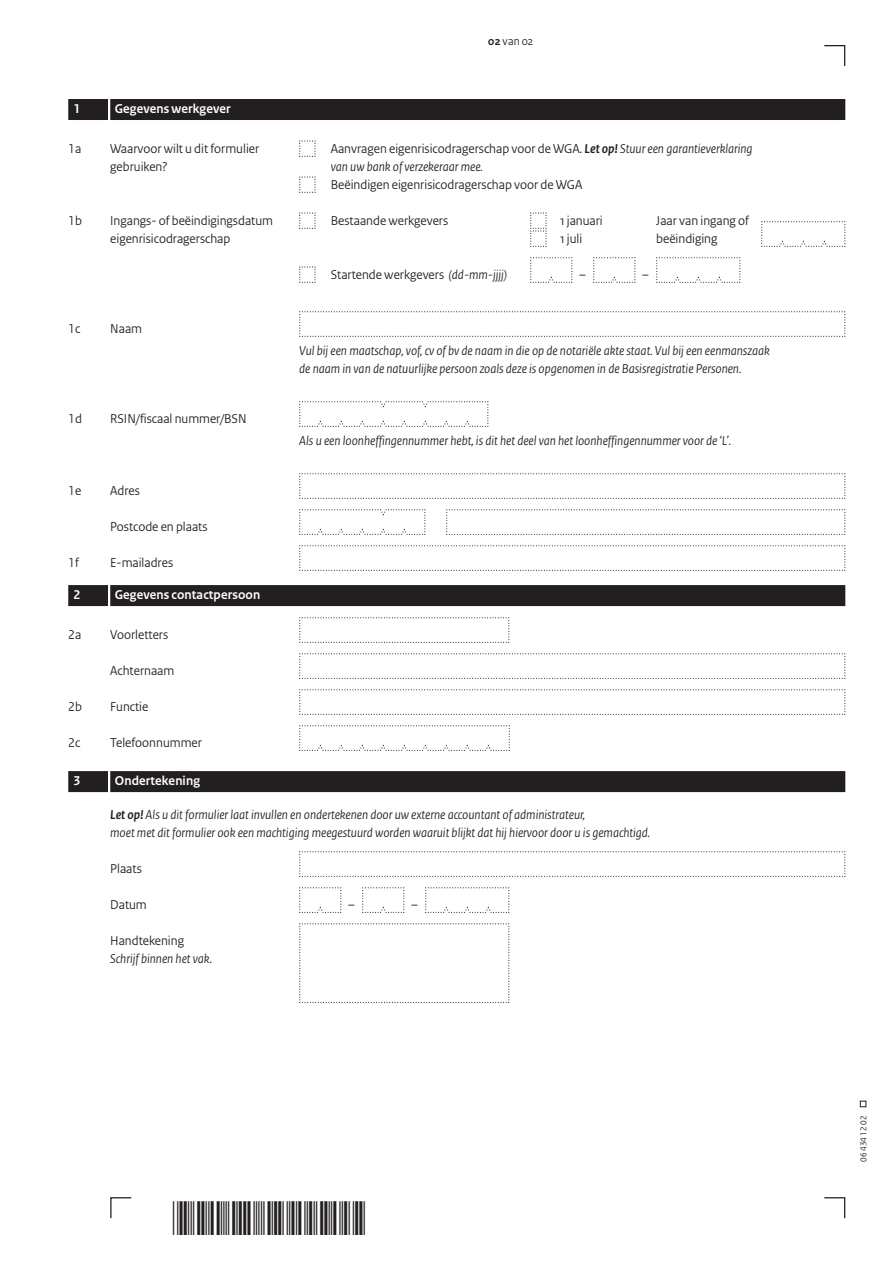
<style>
.page{position:relative;width:893px;height:1263px;background:#fff}
.page>*{position:absolute;margin:0;border:0;box-sizing:border-box;transform-origin:0 0}
.t1{font:45px "Symbol";color:#231f20;scale:.67 1}
.t2{font:italic 13.5px/18px "Rijksoverheid Sans Heading";color:#231f20}
.t3{font:13.5px "Rijksoverheid Sans Heading";color:#231f20}
.t4{font:700 13.5px "Rijksoverheid Sans Heading";letter-spacing:.01em;color:#fff}
.t5{font:12px "Rijksoverheid Sans Heading";color:#231f20}
.t6{font:9px "Rijksoverheid Sans Heading";color:#231f20}
.s1{font-weight:700}
.s2{font-weight:700;font-style:italic}
.s3{font-style:italic}
.s4{font-style:normal}
</style>
<div class="page">
<svg style="left:824px;top:1197px;width:22px;height:22px"></svg>
<svg style="left:110px;top:1197px;width:22px;height:22px"></svg>
<svg style="left:824px;top:45px;width:22px;height:21px"></svg>
<svg style="left:860px;top:1101px;width:6px;height:6px"></svg>
<div style="left:110px;top:99px;width:735px;height:21px;background:#231f20"></div>
<div style="left:68px;top:99px;width:40px;height:21px;background:#231f20"></div>
<div style="left:110px;top:585px;width:735px;height:21px;background:#231f20"></div>
<div style="left:68px;top:585px;width:40px;height:21px;background:#231f20"></div>
<div style="left:110px;top:771px;width:735px;height:21px;background:#231f20"></div>
<div style="left:68px;top:771px;width:40px;height:21px;background:#231f20"></div>
<svg style="left:299px;top:140px;width:17px;height:17px"></svg>
<svg style="left:299px;top:176px;width:17px;height:17px"></svg>
<svg style="left:299px;top:212px;width:17px;height:17px"></svg>
<svg style="left:530px;top:212px;width:17px;height:35px"></svg>
<svg style="left:761px;top:221px;width:85px;height:26px"></svg>
<svg style="left:299px;top:266px;width:17px;height:17px"></svg>
<svg style="left:530px;top:257px;width:43px;height:26px"></svg>
<svg style="left:593px;top:257px;width:43px;height:26px"></svg>
<svg style="left:656px;top:257px;width:85px;height:26px"></svg>
<svg style="left:299px;top:311px;width:547px;height:26px"></svg>
<svg style="left:299px;top:401px;width:190px;height:26px"></svg>
<svg style="left:299px;top:473px;width:547px;height:26px"></svg>
<svg style="left:299px;top:509px;width:127px;height:26px"></svg>
<svg style="left:446px;top:509px;width:400px;height:26px"></svg>
<svg style="left:299px;top:545px;width:547px;height:26px"></svg>
<svg style="left:299px;top:617px;width:211px;height:26px"></svg>
<svg style="left:299px;top:653px;width:547px;height:26px"></svg>
<svg style="left:299px;top:689px;width:547px;height:26px"></svg>
<svg style="left:299px;top:725px;width:211px;height:26px"></svg>
<svg style="left:299px;top:851px;width:547px;height:26px"></svg>
<svg style="left:299px;top:887px;width:43px;height:26px"></svg>
<svg style="left:362px;top:887px;width:43px;height:26px"></svg>
<svg style="left:425px;top:887px;width:85px;height:26px"></svg>
<svg style="left:299px;top:923px;width:211px;height:80px"></svg>
<p class="t5" style="left:488px;top:34px;width:47px"><span class="s1">02</span> van 02</p>
<p class="t4" style="left:74px;top:101px;width:8px">1</p>
<p class="t4" style="left:115px;top:101px;width:117px">Gegevens werkgever</p>
<p class="t3" style="left:68px;top:141px;width:15px">1a</p>
<p class="t3" style="left:110px;top:141px;width:150px">Waarvoor wilt u dit formulier</p>
<p class="t3" style="left:331px;top:141px;width:423px">Aanvragen eigenrisicodragerschap voor de WGA. <span class="s2">Let op!</span> <span class="s3">Stuur een garantieverklaring</span></p>
<p class="t3" style="left:110px;top:159px;width:59px">gebruiken?</p>
<p class="t2" style="left:331px;top:158px;width:154px">van uw bank of verzekeraar mee.</p>
<p class="t3" style="left:331px;top:177px;width:253px">Beëindigen eigenrisicodragerschap voor de WGA</p>
<p class="t3" style="left:68px;top:213px;width:15px">1b</p>
<p class="t3" style="left:110px;top:213px;width:164px">Ingangs- of beëindigingsdatum</p>
<p class="t3" style="left:331px;top:213px;width:119px">Bestaande werkgevers</p>
<p class="t3" style="left:560px;top:213px;width:44px">1 januari</p>
<p class="t3" style="left:656px;top:213px;width:94px">Jaar van ingang of</p>
<p class="t3" style="left:110px;top:231px;width:122px">eigenrisicodragerschap</p>
<p class="t3" style="left:560px;top:231px;width:24px">1 juli</p>
<p class="t3" style="left:656px;top:231px;width:63px">beëindiging</p>
<p class="t3" style="left:331px;top:267px;width:178px">Startende werkgevers <span class="s3">(dd-mm-jjjj)</span></p>
<p class="t3" style="left:579px;top:267px;width:8px">–</p>
<p class="t3" style="left:642px;top:267px;width:8px">–</p>
<p class="t3" style="left:68px;top:321px;width:14px">1c</p>
<p class="t3" style="left:110px;top:321px;width:33px">Naam</p>
<p class="t3" style="left:68px;top:411px;width:15px">1d</p>
<p class="t3" style="left:110px;top:411px;width:138px">RSIN/fiscaal nummer/BSN</p>
<p class="t2" style="left:299px;top:342px;width:472px">Vul bij een maatschap, vof, cv of bv de naam in die op de notariële akte staat. Vul bij een eenmanszaak de naam in van de natuurlijke persoon zoals deze is opgenomen in de Basisregistratie Personen.</p>
<p class="t2" style="left:299px;top:432px;width:433px">Als u een loonheffingennummer hebt, is dit het deel van het loonheffingennummer voor de ‘L’.</p>
<p class="t3" style="left:68px;top:483px;width:15px">1e</p>
<p class="t3" style="left:110px;top:483px;width:31px">Adres</p>
<p class="t3" style="left:110px;top:519px;width:99px">Postcode en plaats</p>
<p class="t3" style="left:68px;top:555px;width:12px">1f</p>
<p class="t3" style="left:110px;top:555px;width:64px">E-mailadres</p>
<p class="t4" style="left:74px;top:587px;width:8px">2</p>
<p class="t4" style="left:115px;top:587px;width:147px">Gegevens contactpersoon</p>
<p class="t3" style="left:68px;top:627px;width:15px">2a</p>
<p class="t3" style="left:110px;top:627px;width:59px">Voorletters</p>
<p class="t3" style="left:110px;top:663px;width:66px">Achternaam</p>
<p class="t3" style="left:68px;top:699px;width:15px">2b</p>
<p class="t3" style="left:110px;top:699px;width:40px">Functie</p>
<p class="t3" style="left:68px;top:735px;width:14px">2c</p>
<p class="t3" style="left:110px;top:735px;width:93px">Telefoonnummer</p>
<p class="t4" style="left:74px;top:773px;width:8px">3</p>
<p class="t4" style="left:115px;top:773px;width:87px">Ondertekening</p>
<p class="t2" style="left:110px;top:806px;width:541px"><span class="s1">Let op!</span> Als u dit formulier laat invullen en ondertekenen door uw externe accountant of administrateur,<br>moet met dit formulier ook een machtiging meegestuurd worden waaruit blijkt dat hij hiervoor door u is gemachtigd.</p>
<p class="t3" style="left:110px;top:861px;width:33px">Plaats</p>
<p class="t3" style="left:110px;top:897px;width:38px">Datum</p>
<p class="t3" style="left:348px;top:897px;width:8px">–</p>
<p class="t3" style="left:411px;top:897px;width:8px">–</p>
<p class="t2" style="left:110px;top:932px;width:104px"><span class="s4">Handtekening<br></span>Schrijf binnen het vak<span class="s4">.</span></p>
<h1 class="t1" style="left:225px;top:1193px;width:80px">✔✓✔</h1>
<p class="t6" style="left:858px;top:1161px;width:47px;rotate:-90deg">06 434 12 02</p>
</div>
